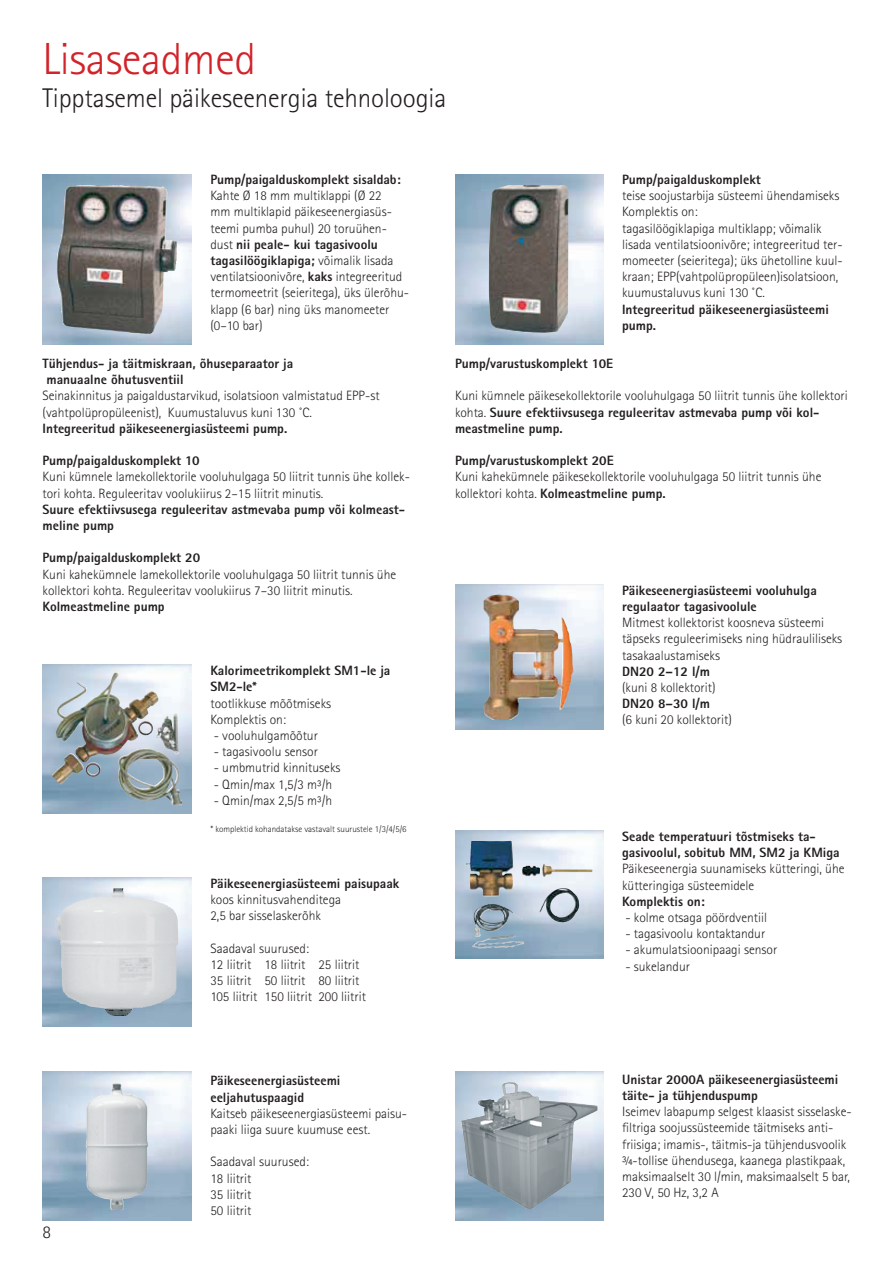
<style>
.page{position:relative;width:893px;height:1263px;background:#fff}
.page>*{position:absolute;margin:0;border:0;box-sizing:border-box;transform-origin:0 0}
.t1{font:300 45px "Rotis Sans Serif Std";letter-spacing:-.005em;color:#d1232a}
.t2{font:300 27px "Rotis Sans Serif Std";letter-spacing:-.005em;color:#231f20}
.t3{font:300 18px "Rotis Sans Serif Std";color:#231f20}
.t4{font:300 13.5px/16.2px "Rotis Sans Serif Std";color:#231f20}
.t5{font:800 13.5px/16.2px "Rotis Sans Serif Std";color:#231f20}
.t6{font:300 9px "Rotis Sans Serif Std";color:#231f20}
.s1{font-weight:800}
</style>
<div class="page">
<img style="left:455px;top:831px;width:149px;height:127px">
<img style="left:466px;top:841px;width:126px;height:55px">
<img style="left:43px;top:664px;width:148px;height:149px">
<img style="left:62px;top:672px;width:53px;height:44px">
<img style="left:484px;top:595px;width:89px;height:125px">
<img style="left:489px;top:185px;width:79px;height:148px">
<img style="left:43px;top:174px;width:148px;height:170px">
<img style="left:57px;top:185px;width:43px;height:145px">
<img style="left:461px;top:1082px;width:136px;height:128px">
<img style="left:56px;top:888px;width:122px;height:129px">
<img style="left:86px;top:1082px;width:62px;height:128px">
<h1 class="t1" style="left:43px;top:33px;width:215px">Lisaseadmed</h1>
<h2 class="t2" style="left:43px;top:82px;width:405px">Tipptasemel päikeseenergia tehnoloogia</h2>
<p class="t5" style="left:210px;top:171px;width:192px">Pump/paigalduskomplekt sisaldab:</p>
<p class="t4" style="left:210px;top:187px;width:200px">Kahte Ø 18 mm multiklappi (Ø 22<br>mm multiklapid päikeseenergiasüs&shy;teemi pumba puhul) 20 toruühen&shy;dust <span class="s1">nii peale- kui tagasivoolu tagasilöögiklapiga;</span> võimalik lisada ventilatsioonivõre, <span class="s1">kaks</span> integreeritud termomeetrit (seieritega), üks ülerõhu&shy;klapp (6 bar) ning üks manomeeter (0–10 bar)</p>
<p class="t5" style="left:43px;top:355px;width:252px">Tühjendus- ja täitmiskraan, õhuseparaator ja manuaalne õhutusventiil</p>
<p class="t4" style="left:43px;top:388px;width:339px">Seinakinnitus ja paigaldustarvikud, isolatsioon valmistatud EPP-st (vahtpolüpropüleenist), Kuumustaluvus kuni 130 ˚C.</p>
<p class="t5" style="left:43px;top:420px;width:246px">Integreeritud päikeseenergiasüsteemi pump.</p>
<p class="t5" style="left:43px;top:452px;width:159px">Pump/paigalduskomplekt 10</p>
<p class="t4" style="left:43px;top:469px;width:369px">Kuni kümnele lamekollektorile vooluhulgaga 50 liitrit tunnis ühe kollek&shy;tori kohta. Reguleeritav voolukiirus 2–15 liitrit minutis.</p>
<p class="t5" style="left:43px;top:501px;width:364px">Suure efektiivsusega reguleeritav astmevaba pump või kolmeast&shy;meline pump</p>
<p class="t5" style="left:43px;top:550px;width:159px">Pump/paigalduskomplekt 20</p>
<p class="t4" style="left:43px;top:566px;width:355px">Kuni kahekümnele lamekollektorile vooluhulgaga 50 liitrit tunnis ühe kollektori kohta. Reguleeritav voolukiirus 7–30 liitrit minutis.</p>
<p class="t5" style="left:43px;top:598px;width:124px">Kolmeastmeline pump</p>
<p class="t5" style="left:210px;top:662px;width:181px">Kalorimeetrikomplekt SM1-le ja<br>SM2-le*</p>
<p class="t4" style="left:210px;top:695px;width:122px">tootlikkuse mõõtmiseks<br>Komplektis on:</p>
<p class="t4" style="left:214px;top:727px;width:106px">- vooluhulgamõõtur</p>
<p class="t4" style="left:214px;top:744px;width:106px">- tagasivoolu sensor</p>
<p class="t4" style="left:214px;top:760px;width:128px">- umbmutrid kinnituseks</p>
<p class="t4" style="left:214px;top:776px;width:120px">- Qmin/max 1,5/3 m³/h</p>
<p class="t4" style="left:214px;top:792px;width:120px">- Qmin/max 2,5/5 m³/h</p>
<p class="t6" style="left:210px;top:824px;width:198px">* komplektid kohandatakse vastavalt suurustele 1/3/4/5/6</p>
<p class="t5" style="left:210px;top:875px;width:190px">Päikeseenergiasüsteemi paisupaak</p>
<p class="t4" style="left:210px;top:891px;width:132px">koos kinnitusvahenditega<br>2,5 bar sisselaskerõhk</p>
<p class="t4" style="left:210px;top:940px;width:157px">Saadaval suurused:<br>12 liitrit 18 liitrit 25 liitrit<br>35 liitrit 50 liitrit 80 liitrit<br>105 liitrit 150 liitrit 200 liitrit</p>
<p class="t5" style="left:622px;top:171px;width:140px">Pump/paigalduskomplekt</p>
<p class="t4" style="left:622px;top:187px;width:222px">teise soojustarbija süsteemi ühendamiseks Komplektis on:<br>tagasilöögiklapiga multiklapp; võimalik lisada ventilatsioonivõre; integreeritud ter&shy;momeeter (seieritega); üks ühetolline kuul&shy;kraan; EPP(vahtpolüpropüleen)isolatsioon, kuumustaluvus kuni 130 ˚C.</p>
<p class="t5" style="left:622px;top:301px;width:208px">Integreeritud päikeseenergiasüsteemi pump.</p>
<p class="t5" style="left:455px;top:355px;width:160px">Pump/varustuskomplekt 10E</p>
<p class="t4" style="left:455px;top:388px;width:394px">Kuni kümnele päikesekollektorile vooluhulgaga 50 liitrit tunnis ühe kollektori kohta. <span class="s1">Suure efektiivsusega reguleeritav astmevaba pump või kol&shy;meastmeline pump.</span></p>
<p class="t5" style="left:455px;top:452px;width:160px">Pump/varustuskomplekt 20E</p>
<p class="t4" style="left:455px;top:469px;width:368px">Kuni kahekümnele päikesekollektorile vooluhulgaga 50 liitrit tunnis ühe kollektori kohta. <span class="s1">Kolmeastmeline pump.</span></p>
<p class="t5" style="left:622px;top:582px;width:196px">Päikeseenergiasüsteemi vooluhulga regulaator tagasivoolule</p>
<p class="t4" style="left:622px;top:614px;width:222px">Mitmest kollektorist koosneva süsteemi täpseks reguleerimiseks ning hüdrauliliseks tasakaalustamiseks</p>
<p class="t5" style="left:622px;top:663px;width:90px">DN20 2–12 l/m</p>
<p class="t4" style="left:622px;top:679px;width:95px">(kuni 8 kollektorit)</p>
<p class="t5" style="left:622px;top:695px;width:90px">DN20 8–30 l/m</p>
<p class="t4" style="left:622px;top:712px;width:111px">(6 kuni 20 kollektorit)</p>
<p class="t5" style="left:622px;top:828px;width:219px">Seade temperatuuri tõstmiseks ta&shy;gasivoolul, sobitub MM, SM2 ja KMiga</p>
<p class="t4" style="left:622px;top:861px;width:224px">Päikeseenergia suunamiseks kütteringi, ühe kütteringiga süsteemidele</p>
<p class="t5" style="left:622px;top:893px;width:84px">Komplektis on:</p>
<p class="t4" style="left:625px;top:909px;width:143px">- kolme otsaga pöördventiil</p>
<p class="t4" style="left:625px;top:925px;width:141px">- tagasivoolu kontaktandur</p>
<p class="t4" style="left:625px;top:942px;width:153px">- akumulatsioonipaagi sensor</p>
<p class="t4" style="left:625px;top:958px;width:66px">- sukelandur</p>
<h3 class="t3" style="left:43px;top:1221px;width:10px">8</h3>
<p class="t5" style="left:210px;top:1072px;width:131px">Päikeseenergiasüsteemi eeljahutuspaagid</p>
<p class="t4" style="left:210px;top:1105px;width:198px">Kaitseb päikeseenergiasüsteemi paisu&shy;paaki liiga suure kuumuse eest.</p>
<p class="t4" style="left:210px;top:1154px;width:100px">Saadaval suurused:<br>18 liitrit<br>35 liitrit<br>50 liitrit</p>
<p class="t5" style="left:622px;top:1071px;width:218px">Unistar 2000A päikeseenergiasüsteemi täite- ja tühjenduspump</p>
<p class="t4" style="left:622px;top:1103px;width:231px">Iseimev labapump selgest klaasist sisselaske&shy;filtriga soojussüsteemide täitmiseks anti&shy;friisiga; imamis-, täitmis-ja tühjendusvoolik ¾-tollise ühendusega, kaanega plastikpaak, maksimaalselt 30 l/min, maksimaalselt 5 bar, 230 V, 50 Hz, 3,2 A</p>
</div>
